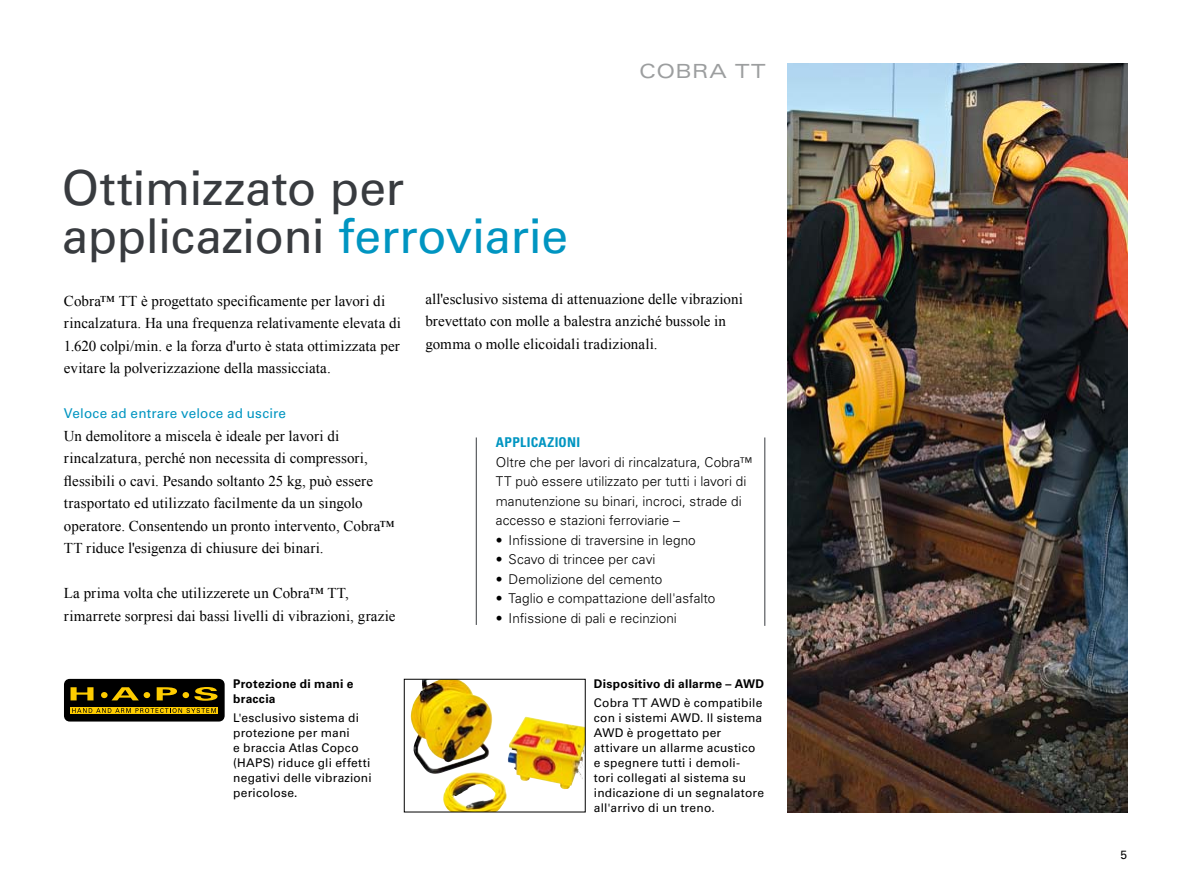
<style>
.page{position:relative;width:1191px;height:893px;background:#fff}
.page>*{position:absolute;margin:0;border:0;box-sizing:border-box;transform-origin:0 0}
.t1{font:48px/48px "Univers LT Std";letter-spacing:-.01em;color:#383b3f}
.t2{font:expanded 19.5px "Univers LT Std";letter-spacing:.035em;color:#9c9e9f}
.t3{font:15px/22.5px "Times New Roman";letter-spacing:.005em;color:#000}
.t4{font:300 13.5px/19.5px "Univers LT Std";letter-spacing:.005em;color:#000}
.t5{font:13.5px "Univers LT Std";letter-spacing:.015em;color:#0095c1}
.t6{font:700 condensed 13.5px "Univers LT Std";letter-spacing:.025em;color:#0095c1}
.t7{font:12px/15px "Univers LT Std";letter-spacing:.015em;color:#000}
.t8{font:700 12px/15px "Univers LT Std";letter-spacing:.02em;color:#000}
.t9{font:12px "Univers LT Std";color:#000}
.s1{color:#0095c1}
</style>
<div class="page">
<img style="left:787px;top:63px;width:340px;height:749px">
<div style="left:64px;top:679px;width:161px;height:42px;background:#000;border-radius:6px"></div>
<svg style="left:71px;top:687px;width:22px;height:13px"></svg>
<div style="left:101px;top:692px;width:7px;height:6px;background:#fecc00;border-radius:50%"></div>
<svg style="left:112px;top:687px;width:38px;height:13px"></svg>
<svg style="left:157px;top:687px;width:20px;height:13px"></svg>
<div style="left:182px;top:692px;width:7px;height:6px;background:#fecc00;border-radius:50%"></div>
<svg style="left:194px;top:687px;width:23px;height:14px"></svg>
<div style="left:70px;top:707px;width:148px;height:7px;background:#fecc00"></div>
<svg style="left:72px;top:708px;width:144px;height:5px"></svg>
<img style="left:410px;top:681px;width:173px;height:110px">
<hr style="left:764px;top:437px;width:1px;height:189px;background:#383b3f">
<hr style="left:476px;top:437px;width:1px;height:188px;background:#383b3f">
<h2 class="t2" style="left:639px;top:59px;width:128px">COBRA TT</h2>
<h1 class="t1" style="left:62px;top:164px;width:508px">Ottimizzato per applicazioni <span class="s1">ferroviarie</span></h1>
<p class="t3" style="left:425px;top:287px;width:319px">all'esclusivo sistema di attenuazione delle vibrazioni brevettato con molle a balestra anziché bussole in gomma o molle elicoidali tradizionali.</p>
<p class="t3" style="left:64px;top:289px;width:338px">Cobra™ TT è progettato specificamente per lavori di rincalzatura. Ha una frequenza relativamente elevata di 1.620 colpi/min. e la forza d'urto è stata ottimizzata per evitare la polverizzazione della massicciata.</p>
<p class="t5" style="left:64px;top:406px;width:224px">Veloce ad entrare veloce ad uscire</p>
<p class="t3" style="left:64px;top:424px;width:332px">Un demolitore a miscela è ideale per lavori di rincalzatura, perché non necessita di compressori, flessibili o cavi. Pesando soltanto 25 kg, può essere trasportato ed utilizzato facilmente da un singolo operatore. Consentendo un pronto intervento, Cobra™ TT riduce l'esigenza di chiusure dei binari.</p>
<p class="t3" style="left:64px;top:582px;width:333px">La prima volta che utilizzerete un Cobra™ TT, rimarrete sorpresi dai bassi livelli di vibrazioni, grazie</p>
<p class="t6" style="left:496px;top:434px;width:86px">APPLICAZIONI</p>
<p class="t4" style="left:496px;top:452px;width:258px">Oltre che per lavori di rincalzatura, Cobra™ TT può essere utilizzato per tutti i lavori di manutenzione su binari, incroci, strade di accesso e stazioni ferroviarie –</p>
<p class="t4" style="left:496px;top:530px;width:201px">• Infissione di traversine in legno</p>
<p class="t4" style="left:496px;top:550px;width:161px">• Scavo di trincee per cavi</p>
<p class="t4" style="left:496px;top:569px;width:168px">• Demolizione del cemento</p>
<p class="t4" style="left:496px;top:589px;width:221px">• Taglio e compattazione dell'asfalto</p>
<p class="t4" style="left:496px;top:608px;width:183px">• Infissione di pali e recinzioni</p>
<p class="t8" style="left:233px;top:676px;width:122px">Protezione di mani e braccia</p>
<p class="t7" style="left:233px;top:710px;width:140px">L'esclusivo sistema di protezione per mani<br>e braccia Atlas Copco (HAPS) riduce gli effetti negativi delle vibrazioni pericolose.</p>
<p class="t8" style="left:594px;top:676px;width:172px">Dispositivo di allarme – AWD</p>
<p class="t7" style="left:594px;top:695px;width:172px">Cobra TT AWD è compatibile con i sistemi AWD. Il sistema<br>AWD è progettato per attivare un allarme acustico e spegnere tutti i demoli-<br>tori collegati al sistema su indicazione di un segnalatore all'arrivo di un treno.</p>
<p class="t9" style="left:1120px;top:848px;width:8px">5</p>
</div>
